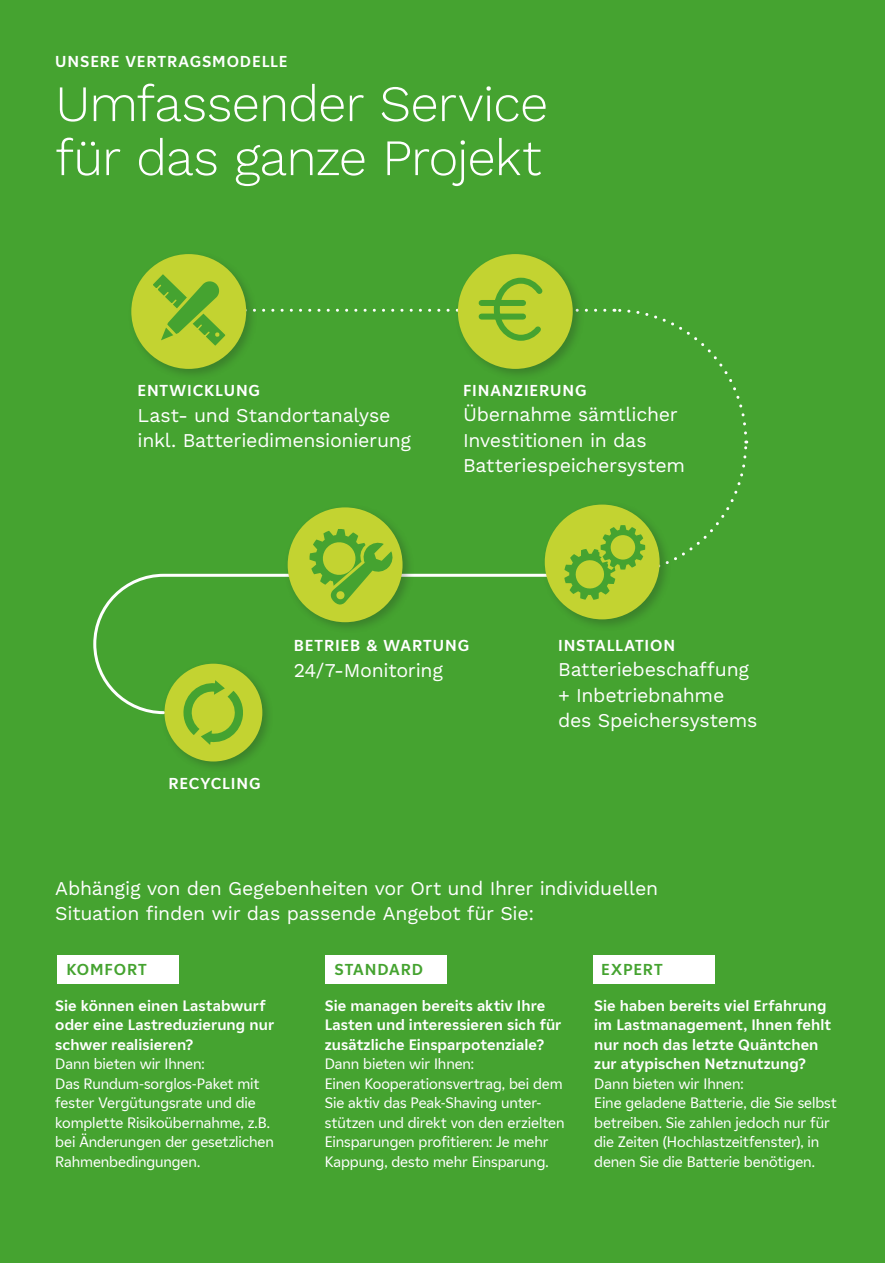
<style>
.page{position:relative;width:885px;height:1263px;background:#fff}
.page>*{position:absolute;margin:0;border:0;box-sizing:border-box;transform-origin:0 0}
.t1{font:300 51px/54px "Work Sans";letter-spacing:-.025em;color:#fff}
.t2{font:19.5px/25.5px "Work Sans";letter-spacing:-.015em;color:#fff}
.t3{font:700 15.75px "EDF2020";letter-spacing:.055em;color:#fff}
.t4{font:700 15.75px "EDF2020";letter-spacing:.055em;color:#45a330}
.t5{font:15px/19.5px "EDF2020";letter-spacing:-.005em;color:#fff}
.t6{font:700 15px/19.5px "EDF2020";letter-spacing:.005em;color:#fff}
</style>
<div class="page">
<div style="left:0;top:0;width:884px;height:1263px;background:#45a330"></div>
<div style="left:593px;top:955px;width:121px;height:29px;background:#fff"></div>
<div style="left:325px;top:955px;width:121px;height:29px;background:#fff"></div>
<div style="left:57px;top:955px;width:122px;height:29px;background:#fff"></div>
<svg style="left:93px;top:575px;width:67px;height:139px"></svg>
<div style="left:458px;top:254px;width:114px;height:115px;background:#c3d331;border-radius:50%"></div>
<div style="left:131px;top:254px;width:115px;height:115px;background:#c3d331;border-radius:50%"></div>
<div style="left:540px;top:501px;width:132px;height:131px;background:#1d1d1b;opacity:.25"></div>
<div style="left:544px;top:505px;width:115px;height:114px;background:#c3d331;border-radius:50%"></div>
<div style="left:283px;top:503px;width:132px;height:132px;background:#1d1d1b;opacity:.25"></div>
<div style="left:287px;top:507px;width:115px;height:115px;background:#c3d331;border-radius:50%"></div>
<div style="left:160px;top:660px;width:114px;height:114px;background:#1d1d1b;opacity:.25"></div>
<div style="left:164px;top:664px;width:98px;height:97px;background:#c3d331;border-radius:50%"></div>
<svg style="left:183px;top:680px;width:60px;height:65px"></svg>
<svg style="left:149px;top:271px;width:599px;height:337px"></svg>
<p class="t3" style="left:55px;top:50px;width:234px">UNSERE VERTRAGSMODELLE</p>
<h1 class="t1" style="left:55px;top:75px;width:494px">Umfassender Service für das ganze Projekt</h1>
<p class="t3" style="left:137px;top:379px;width:124px">ENTWICKLUNG</p>
<h2 class="t2" style="left:137px;top:403px;width:275px">Last- und Standortanalyse inkl. Batteriedimensionierung</h2>
<p class="t3" style="left:463px;top:379px;width:125px">FINANZIERUNG</p>
<h2 class="t2" style="left:463px;top:403px;width:223px">Übernahme sämtlicher<br>Investitionen in das<br>Batteriespeichersystem</h2>
<p class="t3" style="left:294px;top:634px;width:177px">BETRIEB &amp; WARTUNG</p>
<h2 class="t2" style="left:294px;top:658px;width:151px">24/7-Monitoring</h2>
<p class="t3" style="left:168px;top:772px;width:94px">RECYCLING</p>
<p class="t3" style="left:558px;top:634px;width:118px">INSTALLATION</p>
<h2 class="t2" style="left:558px;top:658px;width:201px">Batteriebeschaffung + Inbetriebnahme des Speichersystems</h2>
<h2 class="t2" style="left:55px;top:876px;width:604px">Abhängig von den Gegebenheiten vor Ort und Ihrer individuellen<br>Situation finden wir das passende Angebot für Sie:</h2>
<p class="t4" style="left:66px;top:958px;width:82px">KOMFORT</p>
<p class="t4" style="left:334px;top:958px;width:90px">STANDARD</p>
<p class="t4" style="left:601px;top:958px;width:63px">EXPERT</p>
<p class="t6" style="left:325px;top:995px;width:238px">Sie managen bereits aktiv Ihre<br>Lasten und interessieren sich für zusätzliche Einsparpotenziale?</p>
<p class="t5" style="left:325px;top:1054px;width:241px">Dann bieten wir Ihnen:<br>Einen Kooperationsvertrag, bei dem Sie aktiv das Peak-Shaving unter&shy;stützen und direkt von den erzielten Einsparungen profitieren: Je mehr Kappung, desto mehr Einsparung.</p>
<p class="t6" style="left:55px;top:995px;width:220px">Sie können einen Lastabwurf oder eine Lastreduzierung nur schwer realisieren?</p>
<p class="t5" style="left:55px;top:1054px;width:220px">Dann bieten wir Ihnen:<br>Das Rundum-sorglos-Paket mit fester Vergütungsrate und die komplette Risikoübernahme, z.B. bei Änderungen der gesetzlichen<br>Rahmenbedingungen.</p>
<p class="t6" style="left:594px;top:995px;width:238px">Sie haben bereits viel Erfahrung im Lastmanagement, Ihnen fehlt nur noch das letzte Quäntchen zur atypischen Netznutzung?</p>
<p class="t5" style="left:594px;top:1073px;width:244px">Dann bieten wir Ihnen:<br>Eine geladene Batterie, die Sie selbst betreiben. Sie zahlen jedoch nur für die Zeiten (Hochlastzeitfenster), in denen Sie die Batterie benötigen.</p>
</div>
